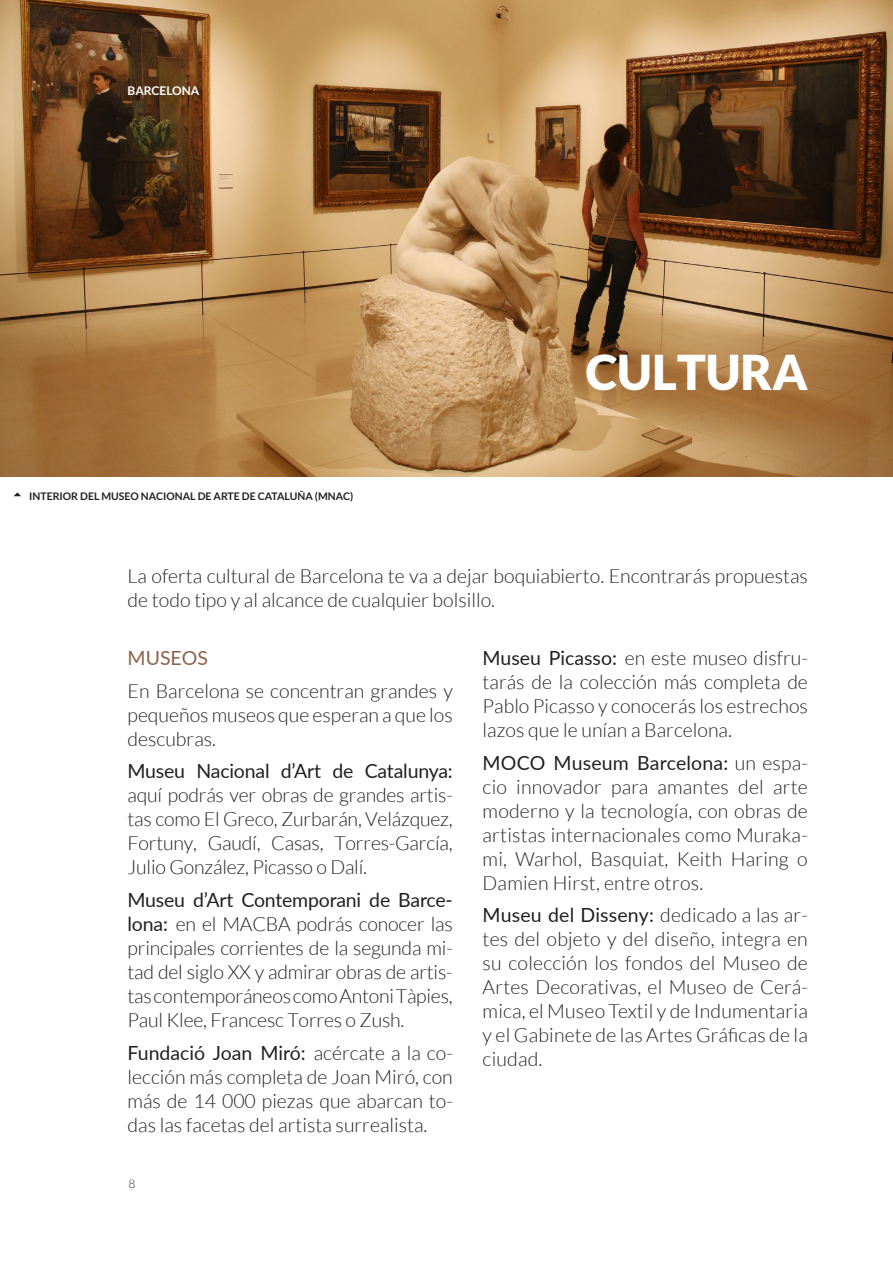
<style>
.page{position:relative;width:893px;height:1263px;background:#fff}
.page>*{position:absolute;margin:0;border:0;box-sizing:border-box;transform-origin:0 0}
.t1{font:900 48px "Lato";color:#fff}
.Body{font:300 19.5px/24px "Lato";color:#231f20;text-align:justify}
.t2{font:19.5px "Lato";color:#8d614a}
.t3{font:700 12px "Lato";color:#fff}
.t4{font:300 12px "Lato";color:#353534}
.t5{font:700 10.5px "Lato";color:#231f20}
.s1{font-weight:400}
</style>
<div class="page">
<img style="left:0;top:0;width:893px;height:476px">
<p class="t3" style="left:128px;top:83px;width:73px">BARCELONA</p>
<p class="t5" style="left:29px;top:490px;width:325px">INTERIOR DEL MUSEO NACIONAL DE ARTE DE CATALUÑA (MNAC)</p>
<h1 class="t1" style="left:586px;top:344px;width:224px">CULTURA</h1>
<p class="Body" style="left:128px;top:564px;width:682px">La oferta cultural de Barcelona te va a dejar boquiabierto. Encontrarás propuestas de todo tipo y al alcance de cualquier bolsillo.</p>
<h3 class="t2" style="left:128px;top:644px;width:82px">MUSEOS</h3>
<p class="Body" style="left:128px;top:679px;width:327px">En Barcelona se concentran grandes y pequeños museos que esperan a que los descubras.</p>
<p class="Body" style="left:128px;top:759px;width:327px"><span class="s1">Museu Nacional d’Art de Catalunya: </span>aquí podrás ver obras de grandes artis&shy;tas como El Greco, Zurbarán, Velázquez, Fortuny, Gaudí, Casas, Torres-García, Julio González, Picasso o Dalí.</p>
<p class="Body" style="left:128px;top:888px;width:327px"><span class="s1">Museu d’Art Contemporani de Barce&shy;lona:</span> en el MACBA podrás conocer las principales corrientes de la segunda mi&shy;tad del siglo XX y admirar obras de artis&shy;tas contemporáneos como Antoni Tàpies, Paul Klee, Francesc Torres o Zush.</p>
<p class="Body" style="left:128px;top:1040px;width:327px"><span class="s1">Fundació Joan Miró:</span> acércate a la co&shy;lección más completa de Joan Miró, con más de 14 000 piezas que abarcan to&shy;das las facetas del artista surrealista.</p>
<p class="t4" style="left:128px;top:1177px;width:8px">8</p>
<p class="Body" style="left:483px;top:646px;width:327px"><span class="s1">Museu Picasso:</span> en este museo disfru&shy;tarás de la colección más completa de Pablo Picasso y conocerás los estrechos lazos que le unían a Barcelona.</p>
<p class="Body" style="left:483px;top:751px;width:327px"><span class="s1">MOCO Museum Barcelona:</span> un espa&shy;cio innovador para amantes del arte moderno y la tecnología, con obras de artistas internacionales como Muraka&shy;mi, Warhol, Basquiat, Keith Haring o Damien Hirst, entre otros.</p>
<p class="Body" style="left:483px;top:903px;width:327px"><span class="s1">Museu del Disseny:</span> dedicado a las ar&shy;tes del objeto y del diseño, integra en su colección los fondos del Museo de Artes Decorativas, el Museo de Cerá&shy;mica, el Museo Textil y de Indumentaria y el Gabinete de las Artes Gráficas de la ciudad.</p>
</div>
